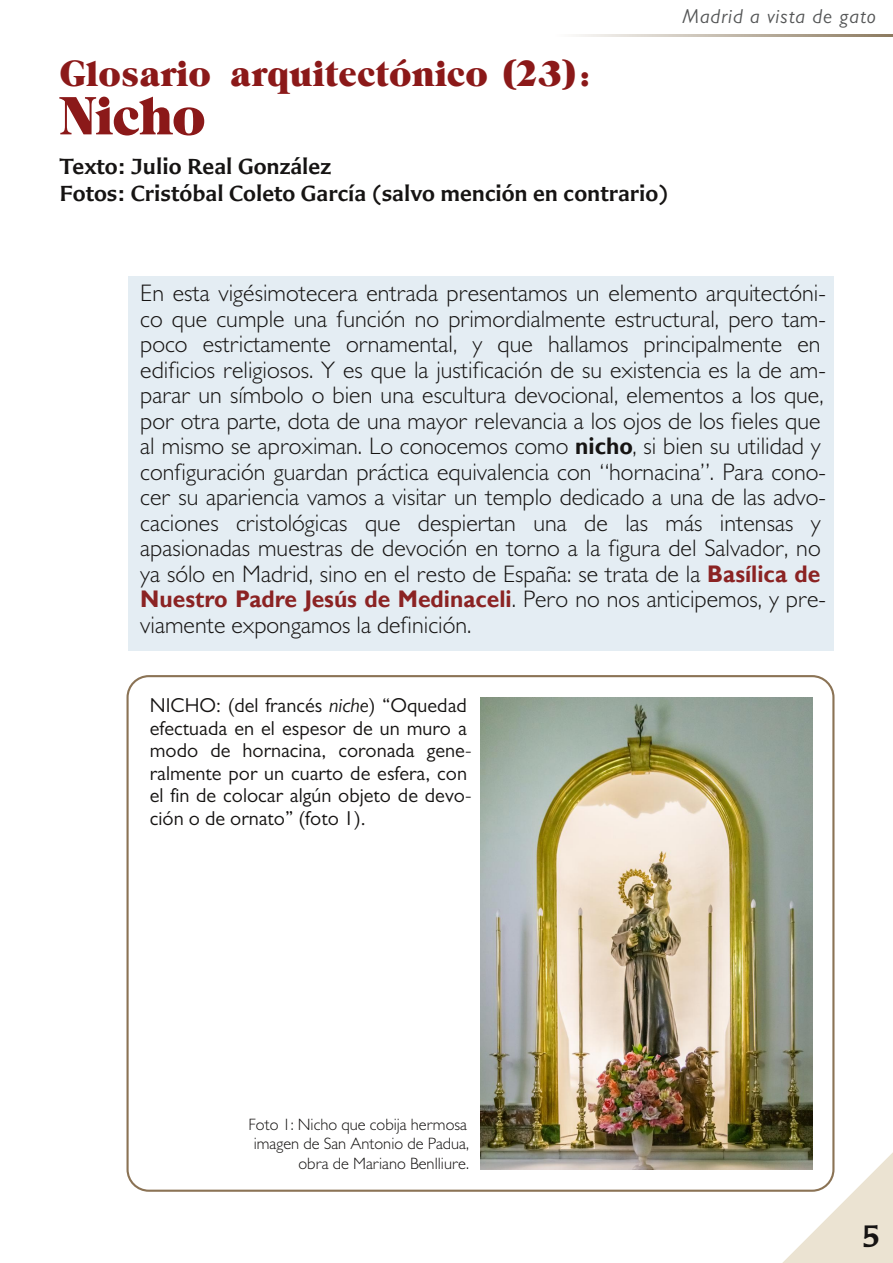
<style>
.page{position:relative;width:893px;height:1263px;background:#fff}
.page>*{position:absolute;margin:0;border:0;box-sizing:border-box;transform-origin:0 0}
.t1{font:54px "Grouch IT Cby BT";letter-spacing:-.02em;color:#8b1919}
.t2{font:36px "Grouch IT Cby BT";color:#8b1919}
.t3{font:600 33px "Carter Sans W01";color:#161413}
.t4{font:300 24px/25.5px "Gill Sans";color:#161413}
.t5{font:600 22.5px/27px "Carter Sans W01";color:#161413}
.t6{font:20.25px/22.5px "Gill Sans";color:#161413}
.t7{font:italic 20.25px "Gill Sans";letter-spacing:.05em;color:#545556}
.t8{font:300 16.5px/19.5px "Gill Sans";color:#161413;text-align:right}
.s1{font-weight:700}
.s2{font-weight:700;color:#8b2323}
.s3{font-style:italic}
</style>
<div class="page">
<svg style="left:576px;top:34px;width:317px;height:2px"></svg>
<hr style="left:0;top:0;width:1px;height:1263px;background:#f5f1e8">
<div style="left:128px;top:276px;width:705px;height:375px;background:#e4edf3"></div>
<svg style="left:782px;top:1152px;width:111px;height:111px"></svg>
<div style="left:128px;top:676px;width:705px;height:515px;background:#fff;border-radius:21px"></div>
<img style="left:480px;top:697px;width:332px;height:472px">
<h2 class="t2" style="left:60px;top:52px;width:534px">Glosario arquitectónico (23):</h2>
<h1 class="t1" style="left:60px;top:82px;width:148px">Nicho</h1>
<p class="t5" style="left:60px;top:152px;width:610px">Texto: Julio Real González<br>Fotos: Cristóbal Coleto García (salvo mención en contrario)</p>
<p class="t7" style="left:682px;top:4px;width:195px">Madrid a vista de gato</p>
<p class="t4" style="left:140px;top:280px;width:687px">En esta vigésimotecera entrada presentamos un elemento arquitectóni&shy;co que cumple una función no primordialmente estructural, pero tam&shy;poco estrictamente ornamental, y que hallamos principalmente en edificios religiosos. Y es que la justificación de su existencia es la de am&shy;parar un símbolo o bien una escultura devocional, elementos a los que, por otra parte, dota de una mayor relevancia a los ojos de los fieles que al mismo se aproximan. Lo conocemos como <span class="s1">nicho</span>, si bien su utilidad y configuración guardan práctica equivalencia con “hornacina”. Para cono&shy;cer su apariencia vamos a visitar un templo dedicado a una de las advo&shy;caciones cristológicas que despiertan una de las más intensas y apasionadas muestras de devoción en torno a la figura del Salvador, no ya sólo en Madrid, sino en el resto de España: se trata de la <span class="s2">Basílica de Nuestro Padre Jesús de Medinaceli</span>. Pero no nos anticipemos, y pre&shy;viamente expongamos la definición.</p>
<p class="t6" style="left:150px;top:694px;width:323px">NICHO: (del francés <span class="s3">niche</span>) “Oquedad efectuada en el espesor de un muro a modo de hornacina, coronada gene&shy;ralmente por un cuarto de esfera, con el fin de colocar algún objeto de devo&shy;ción o de ornato” (foto 1).</p>
<p class="t8" style="left:248px;top:1114px;width:222px">Foto 1: Nicho que cobija hermosa imagen de San Antonio de Padua, obra de Mariano Benlliure.</p>
<h3 class="t3" style="left:862px;top:1210px;width:20px">5</h3>
</div>
